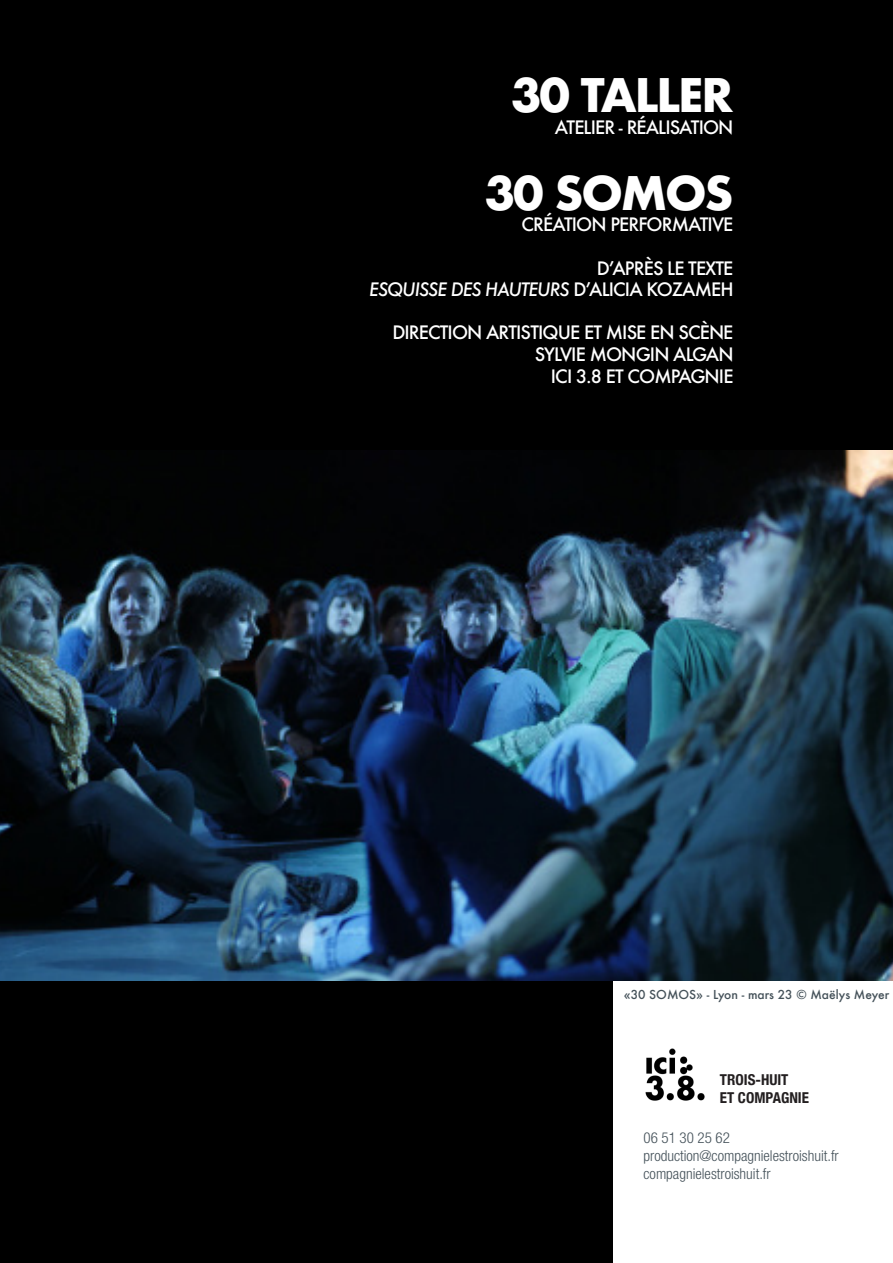
<style>
.page{position:relative;width:893px;height:1263px;background:#fff}
.page>*{position:absolute;margin:0;border:0;box-sizing:border-box;transform-origin:0 0}
.t1{font:700 45px "Futura";letter-spacing:-.05em;color:#fff}
.t2{font:500 18px "Futura";letter-spacing:-.05em;color:#fff}
.t3{font:italic 500 18px "Futura";letter-spacing:-.05em;color:#fff}
.t4{font:300 condensed 15px "Helvetica Neue";color:#445159}
.t5{font:700 condensed 15px "Helvetica Neue";color:#231f20}
.t6{font:500 12px "Futura";color:#445159}
.s1{font-style:normal}
</style>
<div class="page">
<div style="left:0;top:0;width:323px;height:451px;background:#000"></div>
<div style="left:323px;top:0;width:570px;height:451px;background:#000"></div>
<div style="left:0;top:975px;width:612px;height:288px;background:#000"></div>
<img style="left:645px;top:1048px;width:60px;height:53px">
<img style="left:0;top:451px;width:893px;height:529px">
<p class="t1" style="left:511px;top:63px;width:224px">30 TALLER</p>
<p class="t2" style="left:555px;top:115px;width:180px">ATELIER - RÉALISATION</p>
<p class="t1" style="left:485px;top:160px;width:250px">30 SOMOS</p>
<p class="t2" style="left:521px;top:212px;width:214px">CRÉATION PERFORMATIVE</p>
<p class="t2" style="left:597px;top:255px;width:138px">D’APRÈS LE TEXTE</p>
<p class="t3" style="left:369px;top:277px;width:366px">ESQUISSE DES HAUTEURS <span class="s1">D’ALICIA KOZAMEH</span></p>
<p class="t2" style="left:392px;top:320px;width:343px">DIRECTION ARTISTIQUE ET MISE EN SCÈNE</p>
<p class="t2" style="left:535px;top:342px;width:200px">SYLVIE MONGIN ALGAN</p>
<p class="t2" style="left:551px;top:363px;width:184px">ICI 3.8 ET COMPAGNIE</p>
<p class="t6" style="left:624px;top:986px;width:267px">«30 SOMOS» - Lyon - mars 23 © Maëlys Meyer</p>
<p class="t5" style="left:720px;top:1067px;width:70px">TROIS-HUIT</p>
<p class="t5" style="left:720px;top:1085px;width:91px">ET COMPAGNIE</p>
<p class="t4" style="left:643px;top:1129px;width:88px">06 51 30 25 62</p>
<p class="t4" style="left:643px;top:1147px;width:197px">production@compagnielestroishuit.fr</p>
<p class="t4" style="left:643px;top:1165px;width:129px">compagnielestroishuit.fr</p>
</div>
